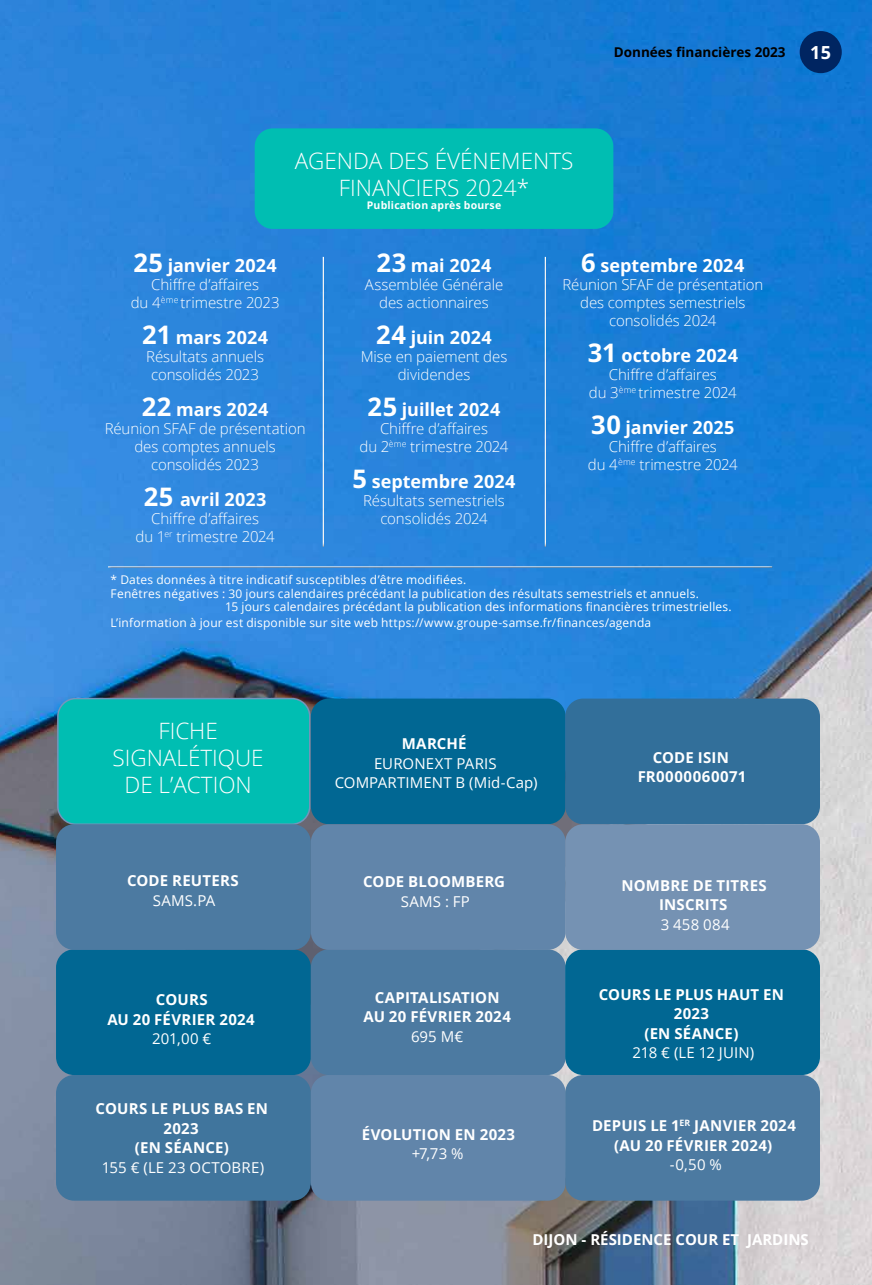
<style>
.page{position:relative;width:872px;height:1285px;background:#fff}
.page>*{position:absolute;margin:0;border:0;box-sizing:border-box;transform-origin:0 0}
.t1{font:300 22.5px/27px "Open Sans";color:#fff;text-align:center}
.t2{font:700 18px "Open Sans";color:#fff}
.t3{font:300 15px/18px "Open Sans";letter-spacing:-.005em;color:#fff;text-align:center}
.t4{font:700 15px/19.5px "Open Sans";letter-spacing:.01em;color:#fff;text-align:center}
.t5{font:15px/19.5px "Open Sans";letter-spacing:.01em;color:#fff;text-align:center}
.t6{font:700 13.5px "Open Sans";color:#000}
.t7{font:12px/14.4px "Open Sans";letter-spacing:.015em;color:#fff}
.t8{font:700 10.5px "Open Sans";letter-spacing:.02em;color:#fff}
.s1{font-size:25.5px}
</style>
<div class="page">
<img style="left:0;top:0;width:872px;height:1284px">
<div style="left:58px;top:698px;width:252px;height:126px;background:#00beb2;border-radius:18px"></div>
<div style="left:57px;top:697px;width:253px;height:127px;border:2px solid #7495bb;border-radius:18px"></div>
<div style="left:56px;top:949px;width:255px;height:125px;background:#016793;border-radius:18px"></div>
<div style="left:56px;top:824px;width:255px;height:125px;background:#4c7aa1;border-radius:18px"></div>
<div style="left:56px;top:1074px;width:255px;height:126px;background:#40759d;border-radius:18px"></div>
<div style="left:311px;top:698px;width:254px;height:126px;background:#016793;border-radius:18px"></div>
<div style="left:311px;top:949px;width:254px;height:125px;background:#4c7aa1;border-radius:18px"></div>
<div style="left:311px;top:824px;width:254px;height:125px;background:#6185aa;border-radius:18px"></div>
<div style="left:311px;top:1074px;width:254px;height:126px;background:#6185aa;border-radius:18px"></div>
<div style="left:565px;top:698px;width:255px;height:126px;background:#326f9a;border-radius:18px"></div>
<div style="left:565px;top:949px;width:255px;height:125px;background:#016793;border-radius:18px"></div>
<div style="left:565px;top:824px;width:255px;height:125px;background:#7592b3;border-radius:18px"></div>
<div style="left:565px;top:1074px;width:255px;height:126px;background:#4c7aa1;border-radius:18px"></div>
<div style="left:255px;top:128px;width:358px;height:101px;background:#00beb2;border-radius:18px"></div>
<hr style="left:320px;top:254px;width:4px;height:293px;background:#fff;opacity:.75">
<hr style="left:320px;top:257px;width:4px;height:290px;background:#000;opacity:.75">
<div style="left:541px;top:254px;width:5px;height:293px;background:#1a7ed4"></div>
<div style="left:541px;top:257px;width:5px;height:290px;background:#000;opacity:.75"></div>
<hr style="left:106px;top:564px;width:666px;height:4px;background:#000;opacity:.75">
<div style="left:799px;top:31px;width:42px;height:42px;background:#002561;border-radius:50%"></div>
<h1 class="t1" style="left:295px;top:147px;width:280px">AGENDA DES ÉVÉNEMENTS<br>FINANCIERS 2024*</h1>
<p class="t8" style="left:367px;top:198px;width:136px">Publication après bourse</p>
<p class="t6" style="left:614px;top:43px;width:173px">Données financières 2023</p>
<p class="t2" style="left:810px;top:40px;width:23px">15</p>
<p class="t2" style="left:133px;top:253px;width:145px"><span class="s1">25</span> janvier 2024</p>
<p class="t3" style="left:131px;top:275px;width:150px">Chiffre d’affaires<br>du 4<sup>ème</sup> trimestre 2023</p>
<p class="t2" style="left:142px;top:325px;width:128px"><span class="s1">21</span> mars 2024</p>
<p class="t3" style="left:146px;top:347px;width:119px">Résultats annuels consolidés 2023</p>
<p class="t2" style="left:142px;top:397px;width:128px"><span class="s1">22</span> mars 2024</p>
<p class="t3" style="left:105px;top:419px;width:202px">Réunion SFAF de présentation des comptes annuels consolidés 2023</p>
<p class="t2" style="left:144px;top:487px;width:124px"><span class="s1">25</span> avril 2023</p>
<p class="t3" style="left:136px;top:509px;width:141px">Chiffre d’affaires<br>du 1<sup>er</sup> trimestre 2024</p>
<p class="t2" style="left:376px;top:253px;width:116px"><span class="s1">23</span> mai 2024</p>
<p class="t3" style="left:365px;top:275px;width:140px">Assemblée Générale des actionnaires</p>
<p class="t2" style="left:376px;top:325px;width:117px"><span class="s1">24</span> juin 2024</p>
<p class="t3" style="left:361px;top:347px;width:148px">Mise en paiement des dividendes</p>
<p class="t2" style="left:367px;top:397px;width:134px"><span class="s1">25</span> juillet 2024</p>
<p class="t3" style="left:359px;top:419px;width:150px">Chiffre d’affaires<br>du 2<sup>ème</sup> trimestre 2024</p>
<p class="t2" style="left:352px;top:469px;width:165px"><span class="s1">5</span> septembre 2024</p>
<p class="t3" style="left:363px;top:491px;width:143px">Résultats semestriels consolidés 2024</p>
<p class="t2" style="left:581px;top:253px;width:165px"><span class="s1">6</span> septembre 2024</p>
<p class="t3" style="left:562px;top:275px;width:202px">Réunion SFAF de présentation des comptes semestriels consolidés 2024</p>
<p class="t2" style="left:588px;top:343px;width:152px"><span class="s1">31</span> octobre 2024</p>
<p class="t3" style="left:589px;top:365px;width:149px">Chiffre d’affaires<br>du 3<sup>ème</sup> trimestre 2024</p>
<p class="t2" style="left:591px;top:415px;width:145px"><span class="s1">30</span> janvier 2025</p>
<p class="t3" style="left:588px;top:437px;width:151px">Chiffre d’affaires<br>du 4<sup>ème</sup> trimestre 2024</p>
<p class="t7" style="left:111px;top:572px;width:590px">* Dates données à titre indicatif susceptibles d’être modifiées.<br>Fenêtres négatives : 30 jours calendaires précédant la publication des résultats semestriels et annuels.</p>
<p class="t7" style="left:111px;top:615px;width:542px">L’information à jour est disponible sur site web https://www.groupe-samse.fr/finances/agenda</p>
<p class="t7" style="left:225px;top:599px;width:508px">15 jours calendaires précédant la publication des informations financières trimestrielles.</p>
<h1 class="t1" style="left:112px;top:716px;width:153px">FICHE<br>SIGNALÉTIQUE<br>DE L’ACTION</h1>
<p class="t4" style="left:127px;top:870px;width:113px">CODE REUTERS</p>
<p class="t5" style="left:153px;top:890px;width:64px">SAMS.PA</p>
<p class="t4" style="left:107px;top:989px;width:149px">COURS<br>AU 20 FÉVRIER 2024</p>
<p class="t5" style="left:152px;top:1028px;width:61px">201,00 €</p>
<p class="t4" style="left:96px;top:1098px;width:174px">COURS LE PLUS BAS EN<br>2023<br>(EN SÉANCE)</p>
<p class="t5" style="left:102px;top:1156px;width:164px">155 € (LE 23 OCTOBRE)</p>
<p class="t4" style="left:402px;top:733px;width:66px">MARCHÉ</p>
<p class="t5" style="left:335px;top:752px;width:204px">EURONEXT PARIS<br>COMPARTIMENT B (Mid-Cap)</p>
<p class="t4" style="left:363px;top:871px;width:143px">CODE BLOOMBERG</p>
<p class="t5" style="left:401px;top:891px;width:70px">SAMS : FP</p>
<p class="t4" style="left:363px;top:987px;width:149px">CAPITALISATION<br>AU 20 FÉVRIER 2024</p>
<p class="t5" style="left:411px;top:1026px;width:54px">695 M€</p>
<p class="t4" style="left:362px;top:1123px;width:155px">ÉVOLUTION EN 2023</p>
<p class="t5" style="left:412px;top:1143px;width:53px">+7,73 %</p>
<p class="t4" style="left:637px;top:746px;width:110px">CODE ISIN<br>FR0000060071</p>
<p class="t4" style="left:621px;top:874px;width:147px">NOMBRE DE TITRES<br>INSCRITS</p>
<p class="t5" style="left:660px;top:913px;width:71px">3 458 084</p>
<p class="t4" style="left:599px;top:983px;width:187px">COURS LE PLUS HAUT EN<br>2023<br>(EN SÉANCE)</p>
<p class="t5" style="left:632px;top:1042px;width:123px">218 € (LE 12 JUIN)</p>
<p class="t4" style="left:592px;top:1115px;width:205px">DEPUIS LE 1<sup>ER</sup> JANVIER 2024 (AU 20 FÉVRIER 2024)</p>
<p class="t5" style="left:670px;top:1154px;width:53px">-0,50 %</p>
<p class="t4" style="left:532px;top:1229px;width:278px">DIJON - RÉSIDENCE COUR ET JARDINS</p>
</div>
